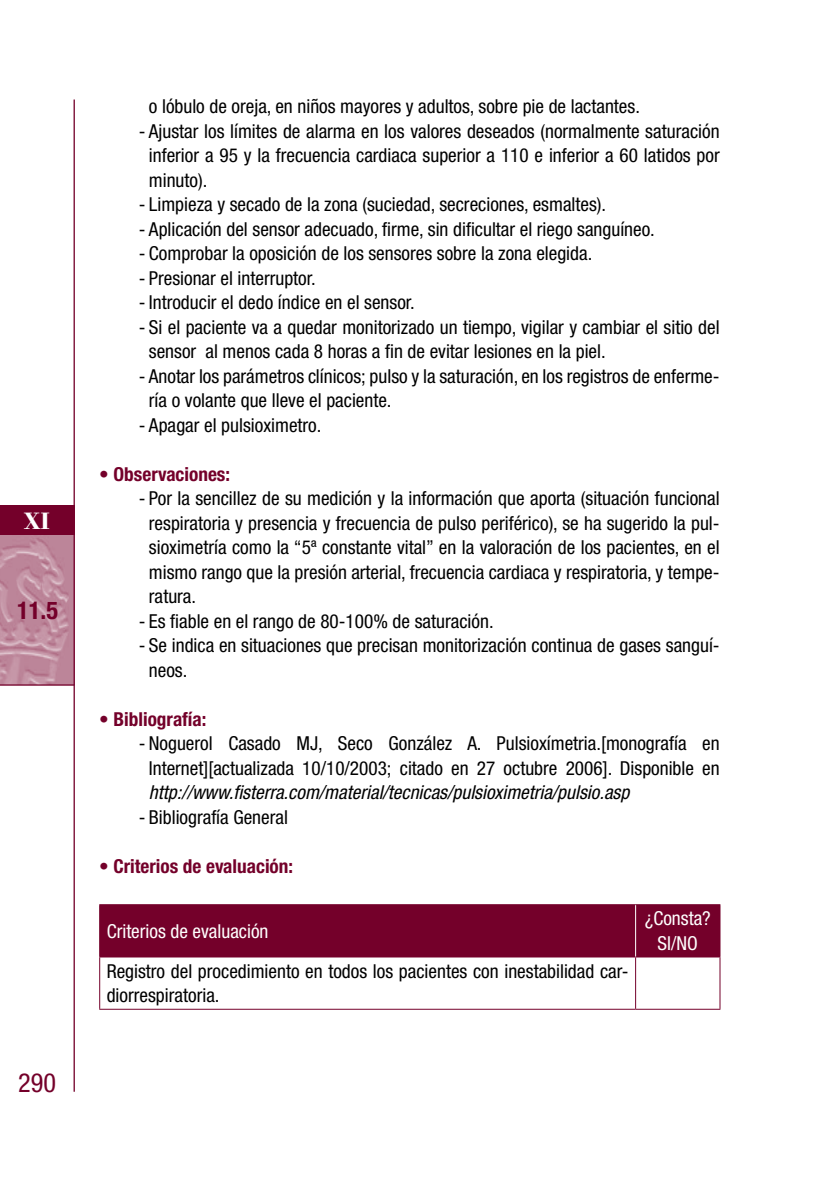
<style>
.page{position:relative;width:819px;height:1191px;background:#fff}
.page>*{position:absolute;margin:0;border:0;box-sizing:border-box;transform-origin:0 0}
.t1{font:condensed 26.25px "Helvetica Neue LT Std";color:#74002a}
.t2{font:700 condensed 24.5px "Helvetica Neue LT Std";color:#74002a}
.t3{font:700 24.5px "Bodoni Std";color:#fff}
.t4{font:condensed 19.25px/24.5px "Helvetica Neue LT Std";color:#000}
.t5{font:italic condensed 19.25px "Helvetica Neue LT Std";color:#000}
.t6{font:700 condensed 19.25px "Helvetica Neue LT Std";color:#74002a}
.t7{font:condensed 19.25px/24.5px "Helvetica Neue LT Std";color:#fff;text-align:center}
</style>
<div class="page">
<img style="left:0;top:535px;width:74px;height:149px">
<div style="left:0;top:505px;width:74px;height:30px;background:#74002a"></div>
<hr style="left:0;top:684px;width:74px;height:1px;background:#74002a">
<hr style="left:74px;top:99px;width:1px;height:992px;background:#74002a">
<div style="left:100px;top:905px;width:619px;height:51px;background:#74002a"></div>
<hr style="left:99px;top:904px;width:536px;height:1px;background:#74002a">
<hr style="left:99px;top:905px;width:1px;height:51px;background:#74002a">
<hr style="left:635px;top:904px;width:85px;height:1px;background:#74002a">
<hr style="left:719px;top:905px;width:1px;height:51px;background:#74002a">
<hr style="left:99px;top:956px;width:536px;height:1px;background:#74002a">
<hr style="left:99px;top:957px;width:1px;height:51px;background:#74002a">
<hr style="left:635px;top:956px;width:85px;height:1px;background:#74002a">
<hr style="left:635px;top:957px;width:1px;height:51px;background:#74002a">
<hr style="left:719px;top:957px;width:1px;height:51px;background:#74002a">
<hr style="left:99px;top:1008px;width:536px;height:1px;background:#74002a">
<hr style="left:635px;top:1008px;width:85px;height:1px;background:#74002a">
<hr style="left:635px;top:905px;width:1px;height:51px;background:#fff">
<p class="t3" style="left:24px;top:505px;width:27px">XI</p>
<p class="t2" style="left:17px;top:595px;width:43px">11.5</p>
<h1 class="t1" style="left:18px;top:1067px;width:39px">290</h1>
<p class="t4" style="left:149px;top:94px;width:492px">o lóbulo de oreja, en niños mayores y adultos, sobre pie de lactantes.</p>
<p class="t4" style="left:149px;top:118px;width:572px;text-align:justify;text-indent:-10px">- Ajustar los límites de alarma en los valores deseados (normalmente saturación inferior a 95 y la frecuencia cardiaca superior a 110 e inferior a 60 latidos por minuto).</p>
<p class="t4" style="left:139px;top:192px;width:468px">- Limpieza y secado de la zona (suciedad, secreciones, esmaltes).</p>
<p class="t4" style="left:139px;top:216px;width:517px">- Aplicación del sensor adecuado, firme, sin dificultar el riego sanguíneo.</p>
<p class="t4" style="left:139px;top:241px;width:455px">- Comprobar la oposición de los sensores sobre la zona elegida.</p>
<p class="t4" style="left:139px;top:265px;width:178px">- Presionar el interruptor.</p>
<p class="t4" style="left:139px;top:290px;width:277px">- Introducir el dedo índice en el sensor.</p>
<p class="t4" style="left:149px;top:314px;width:572px;text-indent:-10px">- Si el paciente va a quedar monitorizado un tiempo, vigilar y cambiar el sitio del sensor al menos cada 8 horas a fin de evitar lesiones en la piel.</p>
<p class="t4" style="left:149px;top:363px;width:572px;text-indent:-10px">- Anotar los parámetros clínicos; pulso y la saturación, en los registros de enferme&shy;ría o volante que lleve el paciente.</p>
<p class="t4" style="left:139px;top:412px;width:184px">- Apagar el pulsioximetro.</p>
<p class="t6" style="left:99px;top:462px;width:132px">• Observaciones:</p>
<p class="t4" style="left:149px;top:486px;width:572px;text-align:justify;text-indent:-10px">- Por la sencillez de su medición y la información que aporta (situación funcional respiratoria y presencia y frecuencia de pulso periférico), se ha sugerido la pul&shy;sioximetría como la “5ª constante vital” en la valoración de los pacientes, en el mismo rango que la presión arterial, frecuencia cardiaca y respiratoria, y tempe&shy;ratura.</p>
<p class="t4" style="left:139px;top:608px;width:356px">- Es fiable en el rango de 80-100% de saturación.</p>
<p class="t4" style="left:149px;top:633px;width:572px;text-indent:-10px">- Se indica en situaciones que precisan monitorización continua de gases sanguí&shy;neos.</p>
<p class="t6" style="left:99px;top:707px;width:109px">• Bibliografía:</p>
<p class="t4" style="left:139px;top:731px;width:582px;text-align:center">- Noguerol Casado MJ, Seco González A. Pulsioxímetria.[monografía en<br>Internet][actualizada 10/10/2003; citado en 27 octubre 2006]. Disponible en</p>
<p class="t5" style="left:149px;top:781px;width:482px">http://www.fisterra.com/material/tecnicas/pulsioximetria/pulsio.asp</p>
<p class="t4" style="left:139px;top:804px;width:150px">- Bibliografía General</p>
<p class="t6" style="left:99px;top:854px;width:195px">• Criterios de evaluación:</p>
<p class="t7" style="left:107px;top:918px;width:163px">Criterios de evaluación</p>
<p class="t7" style="left:644px;top:906px;width:67px">¿Consta?<br>SI/NO</p>
<p class="t4" style="left:107px;top:958px;width:523px">Registro del procedimiento en todos los pacientes con inestabilidad car&shy;diorrespiratoria.</p>
</div>
